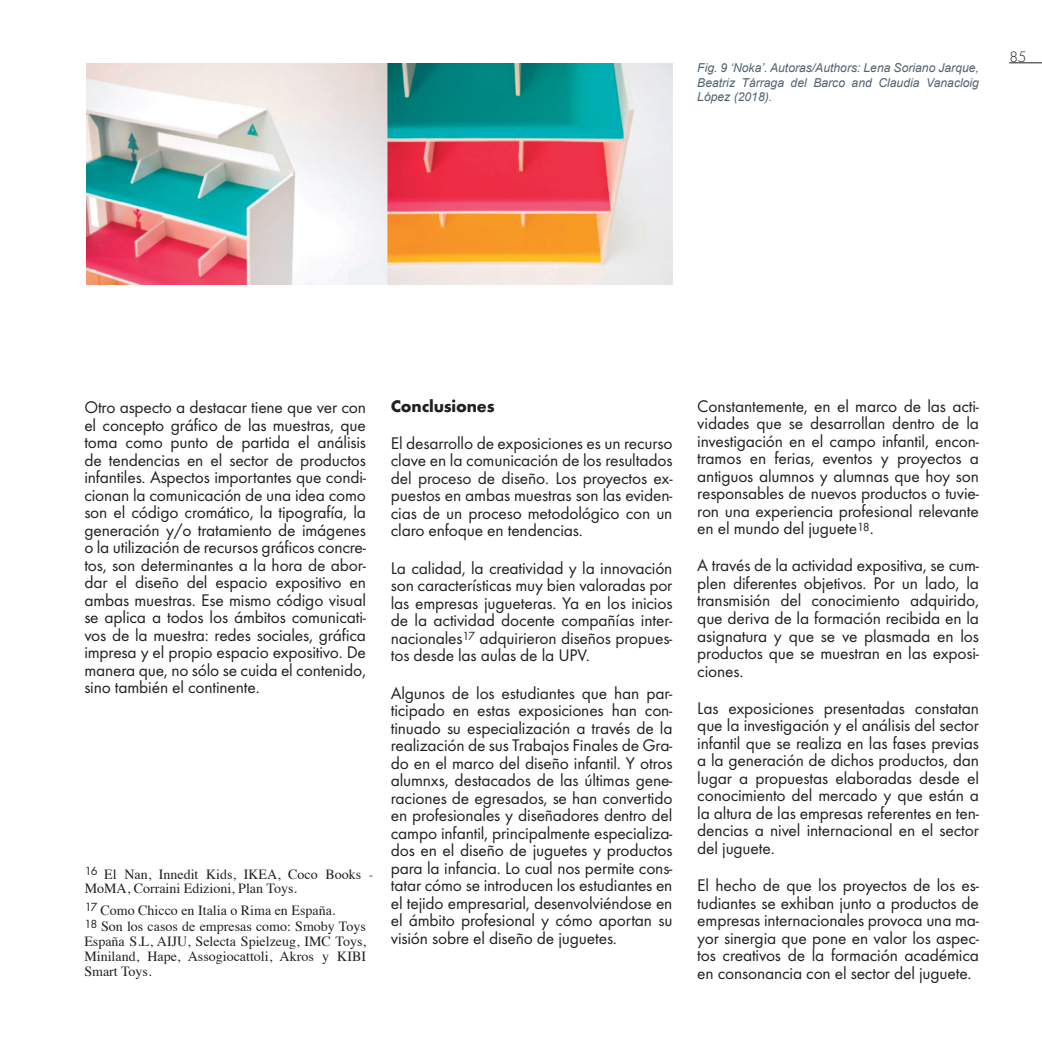
<style>
.page{position:relative;width:1042px;height:1042px;background:#fff}
.page>*{position:absolute;margin:0;border:0;box-sizing:border-box;transform-origin:0 0}
.PARRAFO_LIBRO_ALL_AB{font:17.5px/17.5px "Futura T";letter-spacing:-.01em;color:#231f20;text-align:justify}
.PARRAFO_LIBRO_ALL_AB-2{font:700 17.5px "Futura T";letter-spacing:-.01em;color:#231f20}
.t1{font:300 15.75px "Futura PT";color:#231f20}
.t2{font:14px/14.9px "Times";color:#231f20}
.PARRAFO_PIE_DE_FOTO{font:italic 12.25px/14.7px "Arial";color:#506272;text-align:justify}
</style>
<div class="page">
<hr style="left:1009px;top:63px;width:33px;height:1px;background:#231f20">
<img style="left:86px;top:63px;width:586px;height:221px">
<p class="PARRAFO_PIE_DE_FOTO" style="left:697px;top:60px;width:283px">Fig. 9 ‘Noka’. Autoras/Authors: Lena Soriano Jarque, Beatriz Tárraga del Barco and Claudia Vanacloig López (2018).</p>
<p class="t1" style="left:1009px;top:48px;width:18px">85</p>
<p class="PARRAFO_LIBRO_ALL_AB" style="left:84px;top:399px;width:283px">Otro aspecto a destacar tiene que ver con el concepto gráfico de las muestras, que toma como punto de partida el análisis de tendencias en el sector de productos infantiles. Aspectos importantes que condi&shy;cionan la comunicación de una idea como son el código cromático, la tipografía, la generación y/o tratamiento de imágenes o la utilización de recursos gráficos concre&shy;tos, son determinantes a la hora de abor&shy;dar el diseño del espacio expositivo en ambas muestras. Ese mismo código visual se aplica a todos los ámbitos comunicati&shy;vos de la muestra: redes sociales, gráfica impresa y el propio espacio expositivo. De manera que, no sólo se cuida el contenido, sino también el continente.</p>
<p class="t2" style="left:85px;top:865px;width:290px"><sup>16</sup> El Nan, Innedit Kids, IKEA, Coco Books -<br>MoMA, Corraini Edizioni, Plan Toys.</p>
<p class="t2" style="left:85px;top:901px;width:252px"><sup>17</sup> Como Chicco en Italia o Rima en España.</p>
<p class="t2" style="left:84px;top:918px;width:283px;text-align:justify"><sup>18</sup> Son los casos de empresas como: Smoby Toys España S.L, AIJU, Selecta Spielzeug, IMC Toys, Miniland, Hape, Assogiocattoli, Akros y KIBI Smart Toys.</p>
<p class="PARRAFO_LIBRO_ALL_AB-2" style="left:391px;top:395px;width:105px">Conclusiones</p>
<p class="PARRAFO_LIBRO_ALL_AB" style="left:391px;top:434px;width:283px">El desarrollo de exposiciones es un recurso clave en la comunicación de los resultados del proceso de diseño. Los proyectos ex&shy;puestos en ambas muestras son las eviden&shy;cias de un proceso metodológico con un claro enfoque en tendencias.</p>
<p class="PARRAFO_LIBRO_ALL_AB" style="left:391px;top:559px;width:283px">La calidad, la creatividad y la innovación son características muy bien valoradas por las empresas jugueteras. Ya en los inicios de la actividad docente compañías inter&shy;nacionales<sup>17</sup> adquirieron diseños propues&shy;tos desde las aulas de la UPV.</p>
<p class="PARRAFO_LIBRO_ALL_AB" style="left:391px;top:684px;width:283px">Algunos de los estudiantes que han par&shy;ticipado en estas exposiciones han con&shy;tinuado su especialización a través de la realización de sus Trabajos Finales de Gra&shy;do en el marco del diseño infantil. Y otros alumnxs, destacados de las últimas gene&shy;raciones de egresados, se han convertido en profesionales y diseñadores dentro del campo infantil, principalmente especializa&shy;dos en el diseño de juguetes y productos para la infancia. Lo cual nos permite cons&shy;tatar cómo se introducen los estudiantes en el tejido empresarial, desenvolviéndose en el ámbito profesional y cómo aportan su visión sobre el diseño de juguetes.</p>
<p class="PARRAFO_LIBRO_ALL_AB" style="left:697px;top:397px;width:283px">Constantemente, en el marco de las acti&shy;vidades que se desarrollan dentro de la investigación en el campo infantil, encon&shy;tramos en ferias, eventos y proyectos a antiguos alumnos y alumnas que hoy son responsables de nuevos productos o tuvie&shy;ron una experiencia profesional relevante en el mundo del juguete<sup>18</sup>.</p>
<p class="PARRAFO_LIBRO_ALL_AB" style="left:697px;top:557px;width:283px">A través de la actividad expositiva, se cum&shy;plen diferentes objetivos. Por un lado, la transmisión del conocimiento adquirido, que deriva de la formación recibida en la asignatura y que se ve plasmada en los productos que se muestran en las exposi&shy;ciones.</p>
<p class="PARRAFO_LIBRO_ALL_AB" style="left:697px;top:699px;width:283px">Las exposiciones presentadas constatan que la investigación y el análisis del sector infantil que se realiza en las fases previas a la generación de dichos productos, dan lugar a propuestas elaboradas desde el conocimiento del mercado y que están a la altura de las empresas referentes en ten&shy;dencias a nivel internacional en el sector del juguete.</p>
<p class="PARRAFO_LIBRO_ALL_AB" style="left:697px;top:876px;width:283px">El hecho de que los proyectos de los es&shy;tudiantes se exhiban junto a productos de empresas internacionales provoca una ma&shy;yor sinergia que pone en valor los aspec&shy;tos creativos de la formación académica en consonancia con el sector del juguete.</p>
</div>
